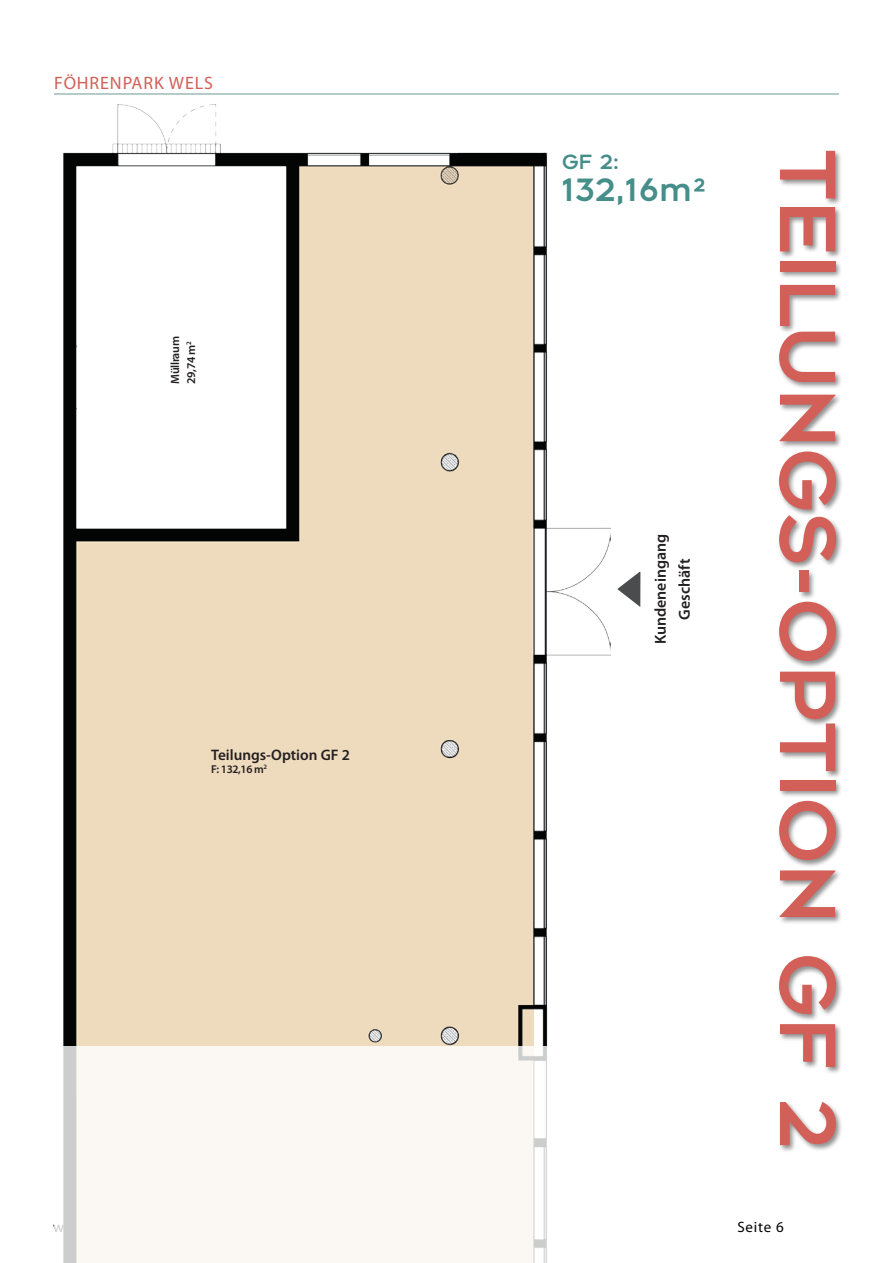
<style>
.page{position:relative;width:893px;height:1263px;background:#fff}
.page>*{position:absolute;margin:0;border:0;box-sizing:border-box;transform-origin:0 0}
.t1{font:500 75px "Bonn BF";letter-spacing:.05em;color:#d26058}
.t2{font:500 30.45px "Bonn BF";letter-spacing:.05em;color:#458e89}
.t3{font:500 19.5px "Bonn BF";color:#458e89}
.t4{font:18px "Myriad Pro";letter-spacing:.05em;color:#d26058}
.t5{font:600 15.9px/23.9px "Myriad Pro";color:#231f20;text-align:center}
.t6{font:600 15.3px "Myriad Pro";color:#231f20}
.t7{font:15px "Myriad Pro";letter-spacing:.05em;color:#000001}
.t8{font:600 12px/16px "Myriad Pro";letter-spacing:-.03em;color:#231f20}
.t9{font:600 11.4px "Myriad Pro";color:#231f20}
</style>
<div class="page">
<hr style="left:54px;top:93px;width:785px;height:2px;background:#9cbcba">
<div style="left:777px;top:149px;width:67px;height:1004px;background:#231f20;opacity:.5"></div>
<img style="left:63px;top:104px;width:548px;height:942px">
<svg style="left:618px;top:572px;width:22px;height:35px"></svg>
<div style="left:63px;top:1046px;width:484px;height:217px;background:#fbf7f2"></div>
<p class="t4" style="left:54px;top:72px;width:161px">FÖHRENPARK WELS</p>
<p class="t8" style="left:167px;top:384px;width:49px;rotate:-90deg">Müllraum<br>29,74 m<sup>2</sup></p>
<p class="t6" style="left:211px;top:745px;width:140px">Teilungs-Option GF 2</p>
<p class="t9" style="left:211px;top:761px;width:57px">F: 132,16 m<sup>2</sup></p>
<p class="t3" style="left:562px;top:149px;width:58px">GF 2:</p>
<h2 class="t2" style="left:562px;top:170px;width:145px">132,16m²</h2>
<p class="t5" style="left:648px;top:644px;width:112px;rotate:-90deg">Kundeneingang<br>Geschäft</p>
<h1 class="t1" style="left:857px;top:151px;width:997px;rotate:90deg">TEILUNGS-OPTION GF 2</h1>
<p class="t7" style="left:737px;top:1218px;width:48px">Seite 6</p>
</div>
